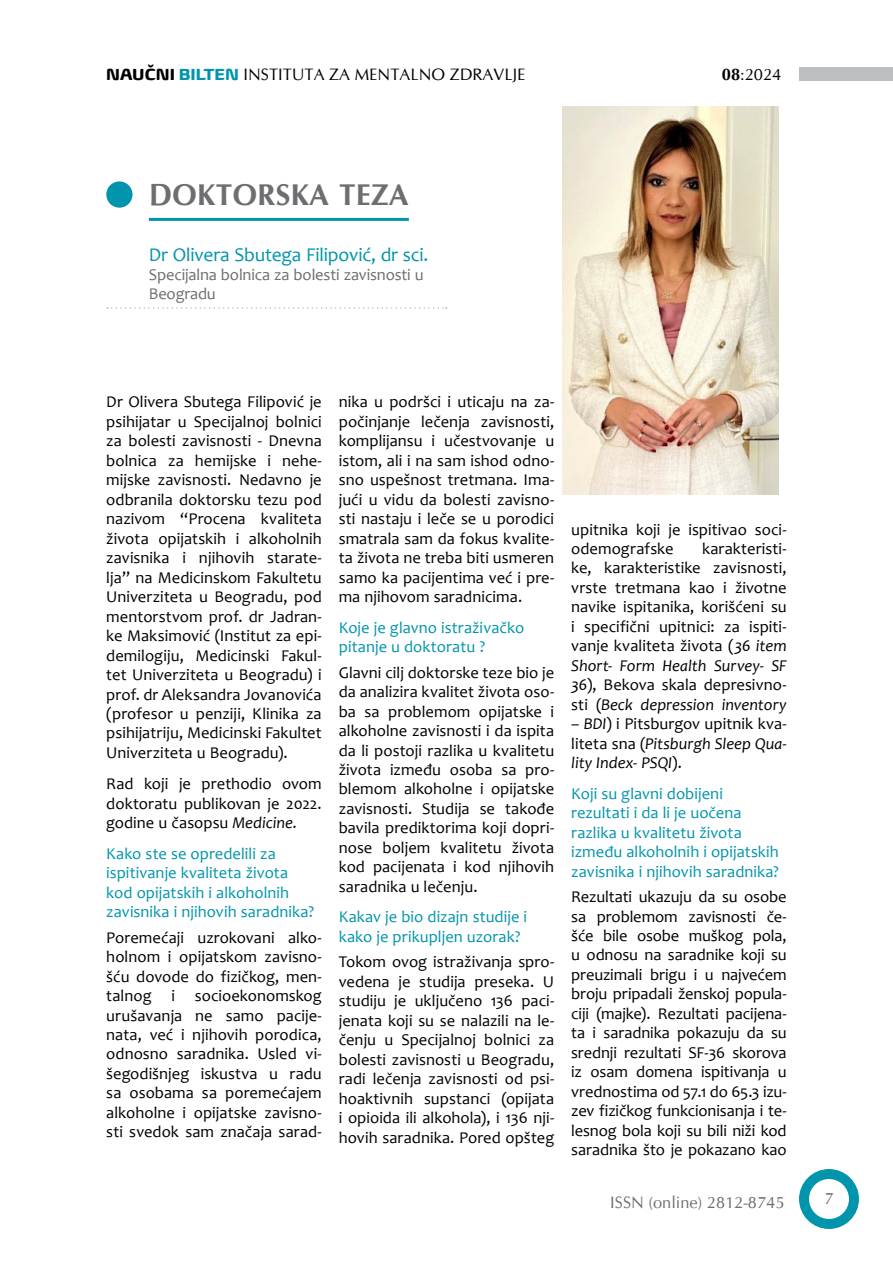
<style>
.page{position:relative;width:893px;height:1263px;background:#fff}
.page>*{position:absolute;margin:0;border:0;box-sizing:border-box;transform-origin:0 0}
.t1{font:700 30px "CG Omega";color:#6d6e71}
.t2{font:19.5px "Candara";letter-spacing:-.01em;color:#0095ac}
.t3{font:16.5px/19.5px "Candara";letter-spacing:.005em;color:#000;text-align:justify}
.t4{font:16.5px/19.5px "Candara";letter-spacing:.005em;color:#0095ac}
.t5{font:italic 16.5px/19.5px "Candara";color:#000;text-align:justify}
.t6{font:16.5px "CG Omega";color:#000}
.t7{font:16.5px/19px "Candara";letter-spacing:-.01em;color:#6d6e71}
.t8{font:16.5px "CG Omega";color:#6d6e71}
.s1{font-family:"Biome W04";font-weight:700}
.s2{font-family:"Biome W04";font-weight:700;color:#0095ac}
.s3{font-weight:700}
.s4{font-style:italic}
.s5{font-style:normal}
</style>
<div class="page">
<div style="left:799px;top:1169px;width:60px;height:60px;background:#0095ac;border-radius:50%"></div>
<div style="left:809px;top:1179px;width:40px;height:40px;background:#fff;border-radius:50%"></div>
<div style="left:799px;top:67px;width:94px;height:14px;background:#bcbec0"></div>
<hr style="left:149px;top:218px;width:260px;height:3px;background:#0095ac">
<div style="left:106px;top:181px;width:27px;height:27px;background:#0095ac;border-radius:50%"></div>
<svg style="left:107px;top:307px;width:340px;height:2px"></svg>
<img style="left:563px;top:106px;width:216px;height:389px">
<p class="t6" style="left:106px;top:65px;width:421px"><span class="s1">NAUČNI</span> <span class="s2">BILTEN</span> INSTITUTA ZA MENTALNO ZDRAVLJE</p>
<p class="t6" style="left:722px;top:65px;width:61px"><span class="s3">08</span>:2024</p>
<h1 class="t1" style="left:149px;top:176px;width:261px">DOKTORSKA TEZA</h1>
<p class="t2" style="left:149px;top:242px;width:281px">Dr Olivera Sbutega Filipović, dr sci.</p>
<p class="t7" style="left:149px;top:265px;width:276px">Specijalna bolnica za bolesti zavisnosti u<br>Beogradu</p>
<p class="t3" style="left:106px;top:392px;width:217px">Dr Olivera Sbutega Filipović je psihijatar u Specijalnoj bolnici za bolesti zavisnosti - Dnevna bolnica za hemijske i nehe&shy;mijske zavisnosti. Nedavno je odbranila doktorsku tezu pod nazivom “Procena kvaliteta života opijatskih i alkoholnih zavisnika i njihovih starate&shy;lja” na Medicinskom Fakultetu Univerziteta u Beogradu, pod mentorstvom prof. dr Jadran&shy;ke Maksimović (Institut za epi&shy;demilogiju, Medicinski Fakul&shy;tet Univerziteta u Beogradu) i prof. dr Aleksandra Jovanovića (profesor u penziji, Klinika za psihijatriju, Medicinski Fakultet Univerziteta u Beogradu).</p>
<p class="t3" style="left:106px;top:774px;width:217px">Rad koji je prethodio ovom doktoratu publikovan je 2022. godine u časopsu <span class="s4">Medicine.</span></p>
<p class="t4" style="left:106px;top:843px;width:209px">Kako ste se opredelili za ispitivanje kvaliteta života kod opijatskih i alkoholnih zavisnika i njihovih saradnika?</p>
<p class="t3" style="left:106px;top:927px;width:217px">Poremećaji uzrokovani alko&shy;holnom i opijatskom zavisno&shy;šću dovode do fizičkog, men&shy;talnog i socioekonomskog urušavanja ne samo pacije&shy;nata, već i njihovih porodica, odnosno saradnika. Usled vi&shy;šegodišnjeg iskustva u radu sa osobama sa poremećajem alkoholne i opijatske zavisno&shy;sti svedok sam značaja sarad-</p>
<p class="t3" style="left:339px;top:392px;width:217px">nika u podršci i uticaju na za&shy;počinjanje lečenja zavisnosti, komplijansu i učestvovanje u istom, ali i na sam ishod odno&shy;sno uspešnost tretmana. Ima&shy;jući u vidu da bolesti zavisno&shy;sti nastaju i leče se u porodici smatrala sam da fokus kvalite&shy;ta života ne treba biti usmeren samo ka pacijentima već i pre&shy;ma njihovom saradnicima.</p>
<p class="t4" style="left:339px;top:617px;width:187px">Koje je glavno istraživačko pitanje u doktoratu ?</p>
<p class="t3" style="left:339px;top:662px;width:217px">Glavni cilj doktorske teze bio je da analizira kvalitet života oso&shy;ba sa problemom opijatske i alkoholne zavisnosti i da ispita da li postoji razlika u kvalitetu života između osoba sa pro&shy;blemom alkoholne i opijatske zavisnosti. Studija se takođe bavila prediktorima koji dopri&shy;nose boljem kvalitetu života kod pacijenata i kod njihovih saradnika u lečenju.</p>
<p class="t4" style="left:339px;top:907px;width:190px">Kakav je bio dizajn studije i kako je prikupljen uzorak?</p>
<p class="t3" style="left:339px;top:952px;width:217px">Tokom ovog istraživanja spro&shy;vedena je studija preseka. U studiju je uključeno 136 paci&shy;jenata koji su se nalazili na le&shy;čenju u Specijalnoj bolnici za bolesti zavisnosti u Beogradu, radi lečenja zavisnosti od psi&shy;hoaktivnih supstanci (opijata i opioida ili alkohola), i 136 nji&shy;hovih saradnika. Pored opšteg</p>
<p class="t3" style="left:571px;top:519px;width:217px">upitnika koji je ispitivao soci&shy;odemografske</p>
<p class="t3" style="left:571px;top:539px;width:217px;text-indent:131px">karakteristi&shy;ke, karakteristike zavisnosti, vrste tretmana kao i životne navike ispitanika, korišćeni su i specifični upitnici: za ispiti&shy;vanje kvaliteta života (<span class="s4">36 item Short- Form Health Survey- SF 36</span>), Bekova skala depresivno&shy;sti (<span class="s4">Beck depression inventory</span></p>
<p class="t5" style="left:571px;top:714px;width:217px">– BDI<span class="s5">) i Pitsburgov upitnik kva&shy;liteta sna (</span>Pitsburgh Sleep Qua&shy;lity Index- PSQI<span class="s5">).</span></p>
<p class="t4" style="left:571px;top:783px;width:209px">Koji su glavni dobijeni rezultati i da li je uočena razlika u kvalitetu života između alkoholnih i opijatskih zavisnika i njihovih saradnika?</p>
<p class="t3" style="left:571px;top:887px;width:217px">Rezultati ukazuju da su osobe sa problemom zavisnosti če&shy;šće bile osobe muškog pola, u odnosu na saradnike koji su preuzimali brigu i u najvećem broju pripadali ženskoj popula&shy;ciji (majke). Rezultati pacijena&shy;ta i saradnika pokazuju da su srednji rezultati SF-36 skorova iz osam domena ispitivanja u vrednostima od 57.1 do 65.3 izu&shy;zev fizičkog funkcionisanja i te&shy;lesnog bola koji su bili niži kod saradnika što je pokazano kao</p>
<p class="t8" style="left:610px;top:1193px;width:176px">ISSN (online) 2812-8745</p>
<p class="t8" style="left:824px;top:1188px;width:11px">7</p>
</div>
